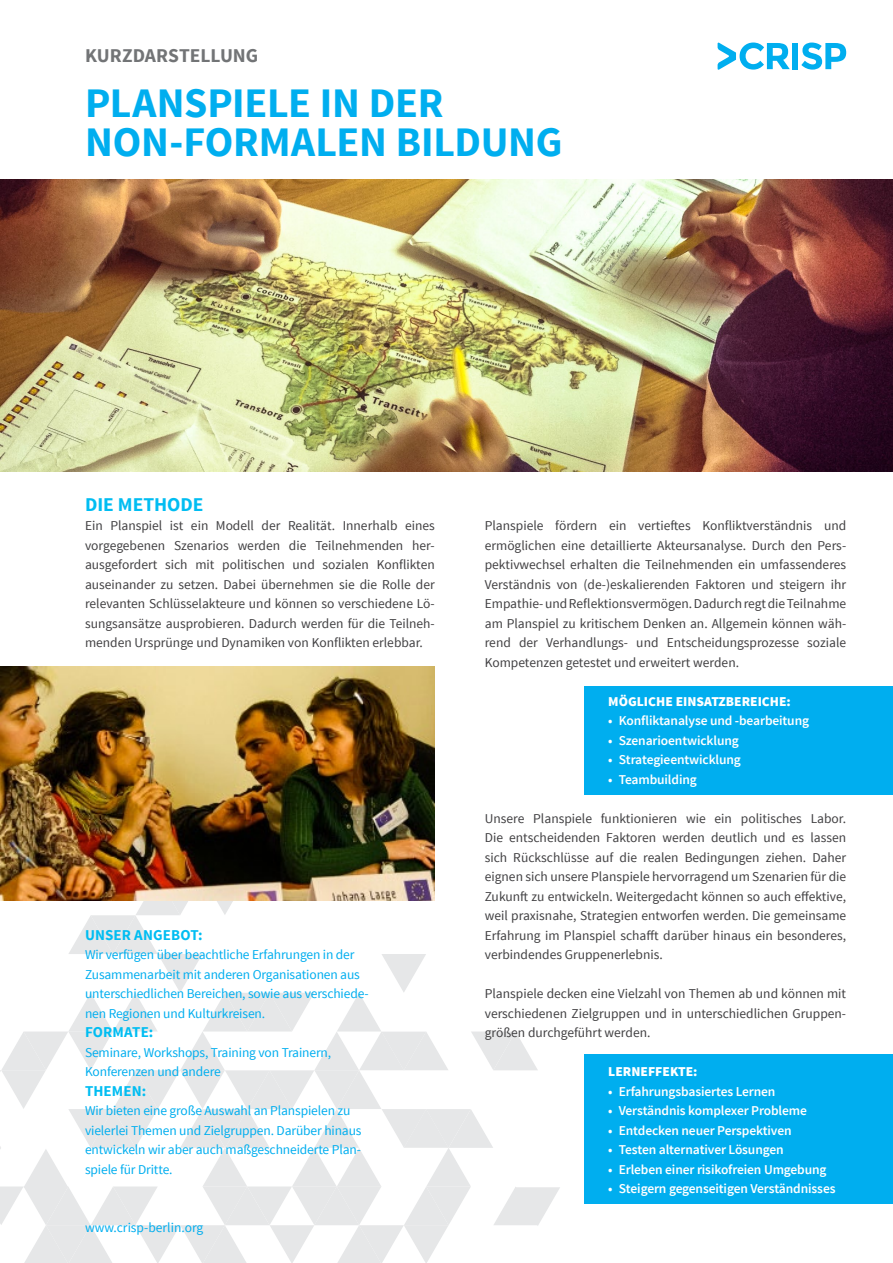
<style>
.page{position:relative;width:893px;height:1263px;background:#fff}
.page>*{position:absolute;margin:0;border:0;box-sizing:border-box;transform-origin:0 0}
.t1{font:700 42px/39px "Source Sans Pro";letter-spacing:-.005em;color:#00aeef}
.t2{font:700 19.5px "Source Sans Pro";letter-spacing:-.005em;color:#727476}
.t3{font:700 19.5px "Source Sans Pro";color:#00bdf2}
.t4{font:700 15px "Source Sans Pro";letter-spacing:.01em;color:#00bdf2}
.t5{font:13.5px/19.5px "Source Sans Pro";color:#414042;text-align:justify}
.t6{font:13.5px/19.5px "Source Sans Pro";letter-spacing:-.01em;color:#00aeef}
.t7{font:600 13.5px "Source Sans Pro";letter-spacing:-.01em;color:#fff}
.t8{font:900 13.5px "Source Sans Pro";color:#fff}
</style>
<div class="page">
<svg style="left:0;top:876px;width:560px;height:387px"></svg>
<img style="left:1px;top:667px;width:434px;height:234px">
<img style="left:0;top:179px;width:893px;height:293px">
<div style="left:585px;top:1054px;width:308px;height:150px;background:#00aeef"></div>
<div style="left:792px;top:43px;width:6px;height:26px;background:#00aeef"></div>
<svg style="left:801px;top:43px;width:45px;height:27px"></svg>
<svg style="left:718px;top:42px;width:72px;height:28px"></svg>
<div style="left:585px;top:686px;width:308px;height:109px;background:#00aeef"></div>
<h2 class="t2" style="left:85px;top:43px;width:175px">KURZDARSTELLUNG</h2>
<h1 class="t1" style="left:85px;top:85px;width:479px">PLANSPIELE IN DER<br>NON-FORMALEN BILDUNG</h1>
<h2 class="t3" style="left:85px;top:492px;width:120px">DIE METHODE</h2>
<p class="t5" style="left:85px;top:516px;width:351px">Ein Planspiel ist ein Modell der Realität. Innerhalb eines vorgegebenen Szenarios werden die Teilnehmenden her&shy;ausgefordert sich mit politischen und sozialen Konflikten auseinander zu setzen. Dabei übernehmen sie die Rolle der relevanten Schlüsselakteure und können so verschiedene Lö&shy;sungsansätze ausprobieren. Dadurch werden für die Teilneh&shy;menden Ursprünge und Dynamiken von Konflikten erlebbar.</p>
<p class="t4" style="left:85px;top:925px;width:119px">UNSER ANGEBOT:</p>
<p class="t6" style="left:85px;top:945px;width:285px">Wir verfügen über beachtliche Erfahrungen in der Zusammenarbeit mit anderen Organisationen aus unterschiedlichen Bereichen, sowie aus verschiede&shy;nen Regionen und Kulturkreisen.</p>
<p class="t4" style="left:85px;top:1022px;width:70px">FORMATE:</p>
<p class="t6" style="left:85px;top:1043px;width:248px">Seminare, Workshops, Training von Trainern,<br>Konferenzen und andere</p>
<p class="t4" style="left:85px;top:1081px;width:63px">THEMEN:</p>
<p class="t6" style="left:85px;top:1101px;width:278px">Wir bieten eine große Auswahl an Planspielen zu vielerlei Themen und Zielgruppen. Darüber hinaus entwickeln wir aber auch maßgeschneiderte Plan&shy;spiele für Dritte.</p>
<p class="t6" style="left:85px;top:1218px;width:120px">www.crisp-berlin.org</p>
<p class="t5" style="left:485px;top:516px;width:363px">Planspiele fördern ein vertieftes Konfliktverständnis und ermöglichen eine detaillierte Akteursanalyse. Durch den Pers&shy;pektivwechsel erhalten die Teilnehmenden ein umfassenderes Verständnis von (de-)eskalierenden Faktoren und steigern ihr Empathie- und Reflektionsvermögen. Dadurch regt die Teilnahme am Planspiel zu kritischem Denken an. Allgemein können wäh&shy;rend der Verhandlungs- und Entscheidungsprozesse soziale Kompetenzen getestet und erweitert werden.</p>
<p class="t8" style="left:608px;top:692px;width:184px">MÖGLICHE EINSATZBEREICHE:</p>
<p class="t7" style="left:608px;top:712px;width:202px">• Konfliktanalyse und -bearbeitung</p>
<p class="t7" style="left:608px;top:732px;width:132px">• Szenarioentwicklung</p>
<p class="t7" style="left:608px;top:751px;width:134px">• Strategieentwicklung</p>
<p class="t7" style="left:608px;top:770px;width:90px">• Teambuilding</p>
<p class="t5" style="left:485px;top:809px;width:363px">Unsere Planspiele funktionieren wie ein politisches Labor.<br>Die entscheidenden Faktoren werden deutlich und es lassen sich Rückschlüsse auf die realen Bedingungen ziehen. Daher eignen sich unsere Planspiele hervorragend um Szenarien für die Zukunft zu entwickeln. Weitergedacht können so auch effektive, weil praxisnahe, Strategien entworfen werden. Die gemeinsame Erfahrung im Planspiel schafft darüber hinaus ein besonderes, verbindendes Gruppenerlebnis.</p>
<p class="t5" style="left:485px;top:984px;width:363px">Planspiele decken eine Vielzahl von Themen ab und können mit verschiedenen Zielgruppen und in unterschiedlichen Gruppen&shy;größen durchgeführt werden.</p>
<p class="t8" style="left:608px;top:1063px;width:91px">LERNEFFEKTE:</p>
<p class="t7" style="left:608px;top:1083px;width:169px">• Erfahrungsbasiertes Lernen</p>
<p class="t7" style="left:608px;top:1102px;width:200px">• Verständnis komplexer Probleme</p>
<p class="t7" style="left:608px;top:1122px;width:185px">• Entdecken neuer Perspektiven</p>
<p class="t7" style="left:608px;top:1141px;width:177px">• Testen alternativer Lösungen</p>
<p class="t7" style="left:608px;top:1160px;width:220px">• Erleben einer risikofreien Umgebung</p>
<p class="t7" style="left:608px;top:1180px;width:229px">• Steigern gegenseitigen Verständnisses</p>
</div>
